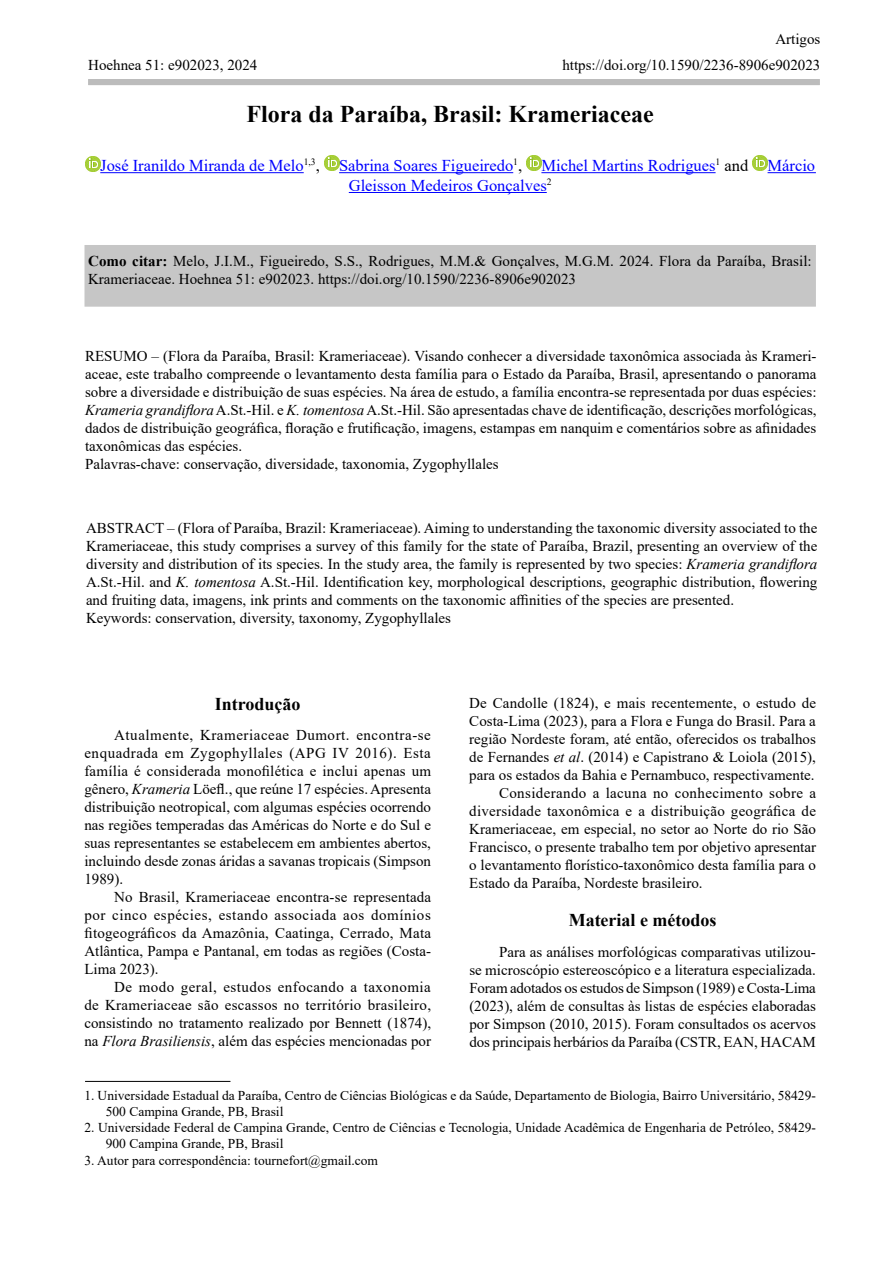
<style>
.page{position:relative;width:893px;height:1263px;background:#fff}
.page>*{position:absolute;margin:0;border:0;box-sizing:border-box;transform-origin:0 0}
.t1{font:700 24px "Times New Roman";color:#000}
.t2{font:700 18px "Times New Roman";color:#000}
.t3{font:16.5px/19.8px "Times New Roman";color:#00f}
.t4{font:15px/18px "Times New Roman";color:#000;text-align:justify}
.t5{font:15px "Times New Roman";letter-spacing:.025em;color:#000}
.t6{font:13.5px/16.2px "Times New Roman";color:#000}
.s1{color:#000}
.s2{font-weight:700}
.s3{font-style:italic}
</style>
<div class="page">
<div style="left:88px;top:79px;width:732px;height:6px;background:#bcbcbc"></div>
<div style="left:85px;top:246px;width:730px;height:60px;background:#c6c6c6"></div>
<div style="left:84px;top:245px;width:732px;height:62px;border:2px solid #c6c6c6"></div>
<hr style="left:100px;top:172px;width:204px;height:1px;background:#00f">
<hr style="left:339px;top:172px;width:174px;height:1px;background:#00f">
<hr style="left:541px;top:172px;width:175px;height:1px;background:#00f">
<hr style="left:768px;top:172px;width:48px;height:1px;background:#00f">
<hr style="left:349px;top:192px;width:198px;height:1px;background:#00f">
<img style="left:85px;top:157px;width:15px;height:15px">
<img style="left:324px;top:156px;width:15px;height:15px">
<img style="left:526px;top:156px;width:15px;height:15px">
<img style="left:752px;top:156px;width:16px;height:15px">
<hr style="left:85px;top:1081px;width:145px;height:1px;background:#000">
<p class="t4" style="left:88px;top:56px;width:171px">Hoehnea 51: e902023, 2024</p>
<p class="t4" style="left:562px;top:26px;width:260px;line-height:25.5px;text-align:right">Artigos https://doi.org/10.1590/2236-8906e902023</p>
<h1 class="t1" style="left:247px;top:97px;width:409px">Flora da Paraíba, Brasil: Krameriaceae</h1>
<p class="t3" style="left:349px;top:155px;width:468px;text-indent:-249px">José Iranildo Miranda de Melo<sup>1,3</sup><span class="s1">,</span> Sabrina Soares Figueiredo<sup>1</sup><span class="s1">,</span> Michel Martins Rodrigues<sup>1</sup> <span class="s1">and</span> Márcio<br>Gleisson Medeiros Gonçalves<sup>2</sup></p>
<p class="t4" style="left:88px;top:251px;width:725px"><span class="s2">Como citar:</span> Melo, J.I.M., Figueiredo, S.S., Rodrigues, M.M.&amp; Gonçalves, M.G.M. 2024. Flora da Paraíba, Brasil:<br>Krameriaceae. Hoehnea 51: e902023. https://doi.org/10.1590/2236-8906e902023</p>
<p class="t4" style="left:85px;top:346px;width:733px;text-align:left">RESUMO – (Flora da Paraíba, Brasil: Krameriaceae). Visando conhecer a diversidade taxonômica associada às Krameri&shy;aceae, este trabalho compreende o levantamento desta família para o Estado da Paraíba, Brasil, apresentando o panorama sobre a diversidade e distribuição de suas espécies. Na área de estudo, a família encontra-se representada por duas espécies:<br><span class="s3">Krameria grandiflora</span> A.St.-Hil. e <span class="s3">K. tomentosa</span> A.St.-Hil. São apresentadas chave de identificação, descrições morfológicas, dados de distribuição geográfica, floração e frutificação, imagens, estampas em nanquim e comentários sobre as afinidades taxonômicas das espécies.<br>Palavras-chave: conservação, diversidade, taxonomia, Zygophyllales</p>
<p class="t4" style="left:86px;top:518px;width:733px;text-align:left">ABSTRACT – (Flora of Paraíba, Brazil: Krameriaceae). Aiming to understanding the taxonomic diversity associated to the Krameriaceae, this study comprises a survey of this family for the state of Paraíba, Brazil, presenting an overview of the diversity and distribution of its species. In the study area, the family is represented by two species: <span class="s3">Krameria grandiflora </span>A.St.-Hil. and <span class="s3">K. tomentosa</span> A.St.-Hil. Identification key, morphological descriptions, geographic distribution, flowering and fruiting data, imagens, ink prints and comments on the taxonomic affinities of the species are presented.<br>Keywords: conservation, diversity, taxonomy, Zygophyllales</p>
<p class="t2" style="left:215px;top:691px;width:87px">Introdução</p>
<p class="t4" style="left:84px;top:726px;width:348px;text-indent:30px">Atualmente, Krameriaceae Dumort. encontra-se enquadrada em Zygophyllales (APG IV 2016). Esta família é considerada monofilética e inclui apenas um gênero, <span class="s3">Krameria</span> Löefl., que reúne 17 espécies. Apresenta distribuição neotropical, com algumas espécies ocorrendo nas regiões temperadas das Américas do Norte e do Sul e suas representantes se estabelecem em ambientes abertos, incluindo desde zonas áridas a savanas tropicais (Simpson 1989).</p>
<p class="t4" style="left:84px;top:888px;width:348px;text-indent:30px">No Brasil, Krameriaceae encontra-se representada por cinco espécies, estando associada aos domínios fitogeográficos da Amazônia, Caatinga, Cerrado, Mata Atlântica, Pampa e Pantanal, em todas as regiões (Costa-Lima 2023).</p>
<p class="t4" style="left:84px;top:978px;width:348px;text-indent:30px">De modo geral, estudos enfocando a taxonomia de Krameriaceae são escassos no território brasileiro, consistindo no tratamento realizado por Bennett (1874), na <span class="s3">Flora Brasiliensis</span>, além das espécies mencionadas por</p>
<p class="t4" style="left:469px;top:693px;width:348px">De Candolle (1824), e mais recentemente, o estudo de</p>
<p class="t4" style="left:469px;top:711px;width:348px">Costa-Lima (2023), para a Flora e Funga do Brasil. Para a</p>
<p class="t4" style="left:469px;top:729px;width:348px">região Nordeste foram, até então, oferecidos os trabalhos</p>
<p class="t4" style="left:469px;top:747px;width:348px">de Fernandes <span class="s3">et al</span>. (2014) e Capistrano &amp; Loiola (2015),</p>
<p class="t4" style="left:469px;top:765px;width:347px">para os estados da Bahia e Pernambuco, respectivamente.</p>
<p class="t5" style="left:499px;top:782px;width:319px">Considerando a lacuna no conhecimento sobre a</p>
<p class="t4" style="left:469px;top:801px;width:348px">diversidade taxonômica e a distribuição geográfica de</p>
<p class="t4" style="left:469px;top:819px;width:348px">Krameriaceae, em especial, no setor ao Norte do rio São</p>
<p class="t4" style="left:469px;top:837px;width:348px">Francisco, o presente trabalho tem por objetivo apresentar</p>
<p class="t4" style="left:469px;top:855px;width:348px">o levantamento florístico-taxonômico desta família para o</p>
<p class="t4" style="left:469px;top:873px;width:235px">Estado da Paraíba, Nordeste brasileiro.</p>
<p class="t2" style="left:569px;top:907px;width:149px">Material e métodos</p>
<p class="t4" style="left:469px;top:943px;width:348px;text-indent:30px">Para as análises morfológicas comparativas utilizou&shy;se microscópio estereoscópico e a literatura especializada.<br>Foram adotados os estudos de Simpson (1989) e Costa-Lima (2023), além de consultas às listas de espécies elaboradas por Simpson (2010, 2015). Foram consultados os acervos dos principais herbários da Paraíba (CSTR, EAN, HACAM</p>
<p class="t6" style="left:106px;top:1087px;width:712px;text-indent:-21px">1. Universidade Estadual da Paraíba, Centro de Ciências Biológicas e da Saúde, Departamento de Biologia, Bairro Universitário, 58429-<br>500 Campina Grande, PB, Brasil</p>
<p class="t6" style="left:106px;top:1119px;width:712px;text-indent:-21px">2. Universidade Federal de Campina Grande, Centro de Ciências e Tecnologia, Unidade Acadêmica de Engenharia de Petróleo, 58429-<br>900 Campina Grande, PB, Brasil</p>
<p class="t6" style="left:84px;top:1151px;width:295px">3. Autor para correspondência: tournefort@gmail.com</p>
</div>
